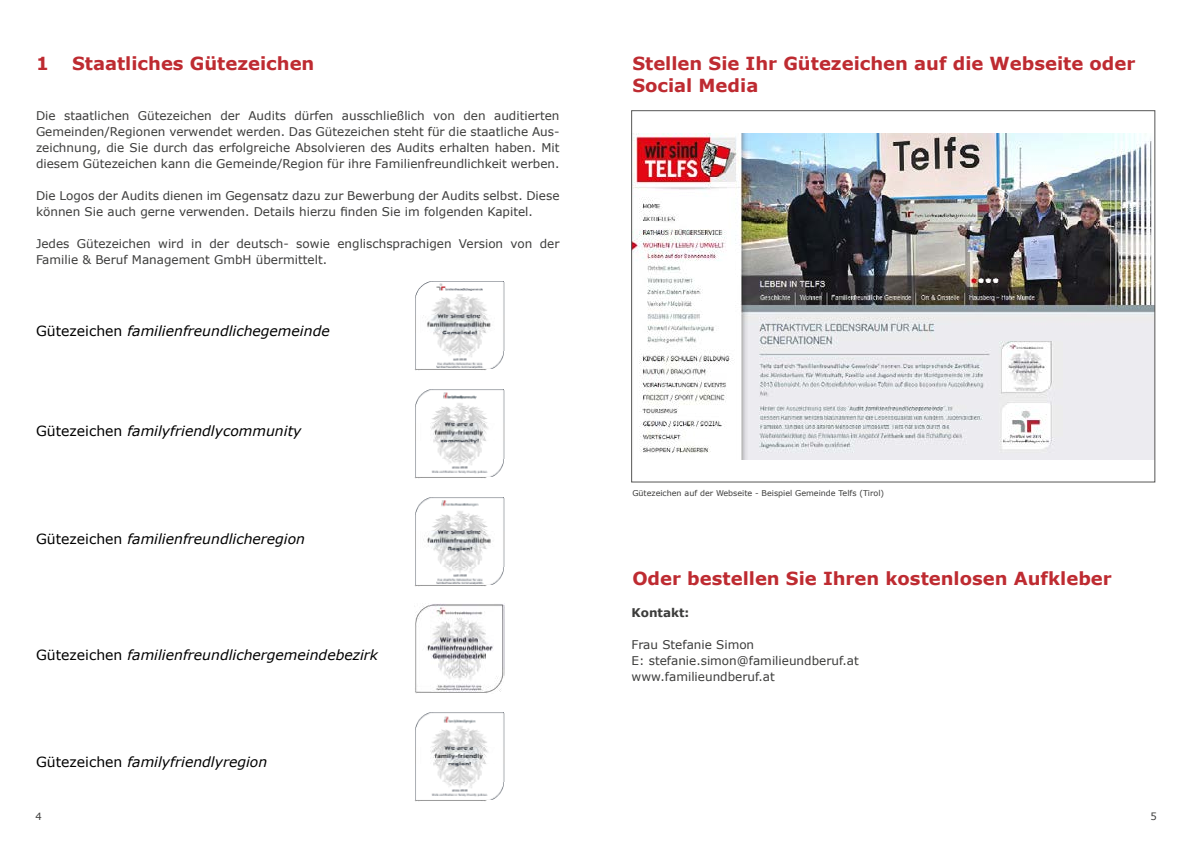
<style>
.page{position:relative;width:1191px;height:842px;background:#fff}
.page>*{position:absolute;margin:0;border:0;box-sizing:border-box;transform-origin:0 0}
.t1{font:700 18px/21.6px "Verdana";color:#be2b31}
.t2{font:italic 14px "Verdana";color:#000}
.t3{font:12px/16px "Verdana";color:#3c3c3b}
.t4{font:700 12px "Verdana";color:#3c3c3b}
.t5{font:10px "Verdana";color:#3c3c3b}
.t6{font:8px "Verdana";color:#3c3c3b}
.s1{font-style:normal}
</style>
<div class="page">
<img style="left:414px;top:281px;width:90px;height:89px">
<img style="left:414px;top:389px;width:90px;height:89px">
<img style="left:414px;top:497px;width:90px;height:89px">
<img style="left:414px;top:712px;width:90px;height:89px">
<img style="left:633px;top:133px;width:520px;height:326px">
<img style="left:415px;top:604px;width:89px;height:89px">
<h1 class="t1" style="left:36px;top:53px;width:14px">1</h1>
<h1 class="t1" style="left:72px;top:53px;width:244px">Staatliches Gütezeichen</h1>
<p class="t3" style="left:36px;top:108px;width:525px;text-align:justify">Die staatlichen Gütezeichen der Audits dürfen ausschließlich von den auditierten Gemeinden/Regionen verwendet werden. Das Gütezeichen steht für die staatliche Aus&shy;zeichnung, die Sie durch das erfolgreiche Absolvieren des Audits erhalten haben. Mit diesem Gütezeichen kann die Gemeinde/Region für ihre Familienfreundlichkeit werben.</p>
<p class="t3" style="left:36px;top:188px;width:525px">Die Logos der Audits dienen im Gegensatz dazu zur Bewerbung der Audits selbst. Diese können Sie auch gerne verwenden. Details hierzu finden Sie im folgenden Kapitel.</p>
<p class="t3" style="left:36px;top:236px;width:525px">Jedes Gütezeichen wird in der deutsch- sowie englischsprachigen Version von der<br>Familie &amp; Beruf Management GmbH übermittelt.</p>
<p class="t2" style="left:36px;top:322px;width:295px"><span class="s1">Gütezeichen</span> familienfreundlichegemeinde</p>
<p class="t2" style="left:36px;top:422px;width:267px"><span class="s1">Gütezeichen</span> familyfriendlycommunity</p>
<p class="t2" style="left:36px;top:530px;width:271px"><span class="s1">Gütezeichen</span> familienfreundlicheregion</p>
<p class="t2" style="left:36px;top:646px;width:344px"><span class="s1">Gütezeichen</span> familienfreundlichergemeindebezirk</p>
<p class="t2" style="left:36px;top:753px;width:233px"><span class="s1">Gütezeichen</span> familyfriendlyregion</p>
<h1 class="t1" style="left:632px;top:53px;width:504px">Stellen Sie Ihr Gütezeichen auf die Webseite oder<br>Social Media</h1>
<p class="t6" style="left:632px;top:488px;width:253px">Gütezeichen auf der Webseite - Beispiel Gemeinde Telfs (Tirol)</p>
<h1 class="t1" style="left:632px;top:567px;width:481px">Oder bestellen Sie Ihren kostenlosen Aufkleber</h1>
<p class="t4" style="left:631px;top:605px;width:59px">Kontakt:</p>
<p class="t3" style="left:631px;top:637px;width:229px">Frau Stefanie Simon<br>E: stefanie.simon@familieundberuf.at www.familieundberuf.at</p>
<p class="t5" style="left:35px;top:809px;width:8px">4</p>
<p class="t5" style="left:1150px;top:809px;width:8px">5</p>
</div>
